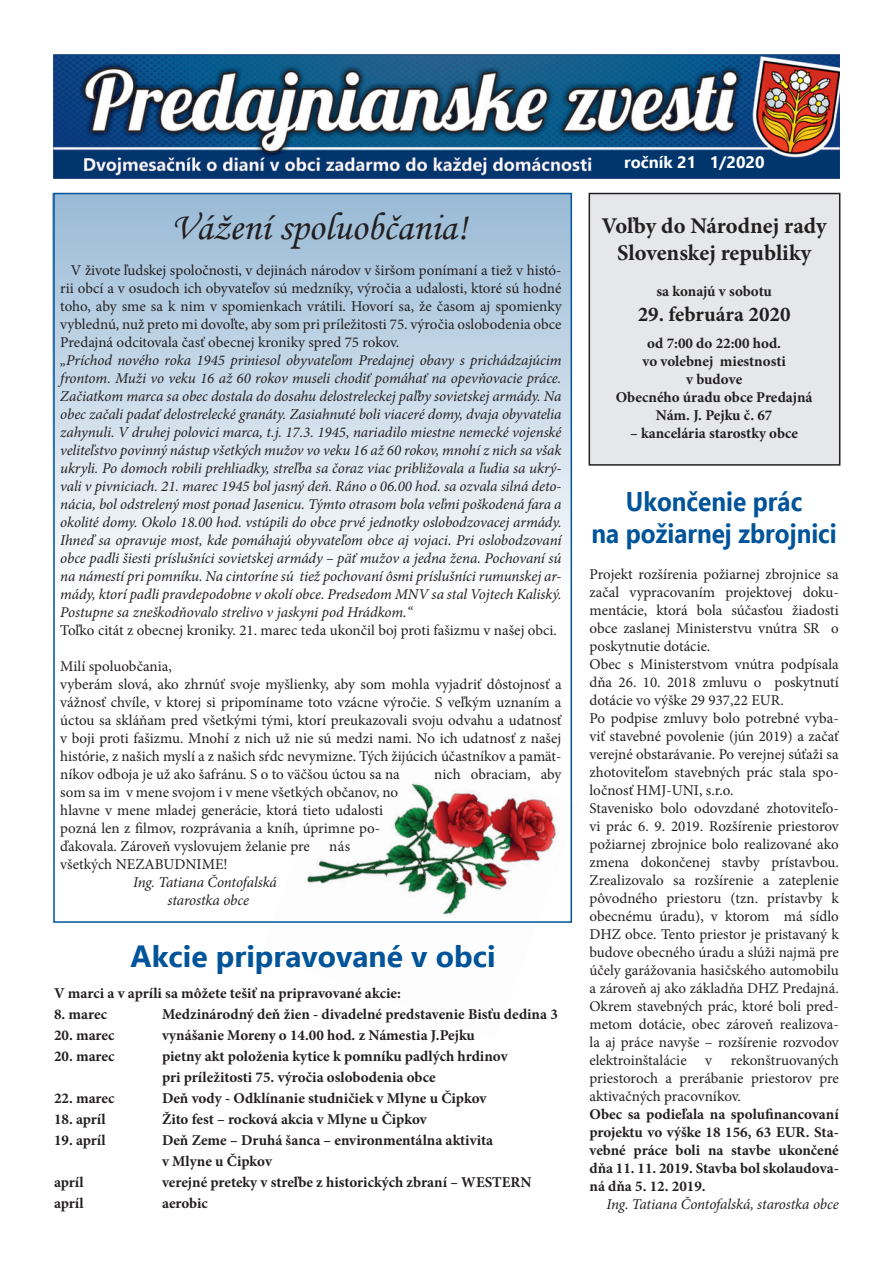
<style>
.page{position:relative;width:893px;height:1263px;background:#fff}
.page>*{position:absolute;margin:0;border:0;box-sizing:border-box;transform-origin:0 0}
.t1{font:39px "Monotype Corsiva";color:#231f20}
.t2{font:700 30px "Ebrima";color:#015499}
.t3{font:700 27px/32.4px "Ebrima";color:#015499;text-align:center;scale:.9 1}
.t4{font:700 22.5px/27px "Minion Pro";color:#231f20;text-align:center}
.t5{font:700 21px "Minion Pro";color:#231f20}
.t6{font:700 16.5px "Ebrima";color:#fff}
.t7{font:15px/18px "Minion Pro";color:#231f20}
.t8{font:italic 15px/18px "Minion Pro";letter-spacing:-.01em;color:#231f20;text-align:justify}
.t9{font:700 15px/18px "Minion Pro";color:#231f20}
</style>
<div class="page">
<div style="left:589px;top:194px;width:251px;height:271px;background:#e6e7e9"></div>
<div style="left:589px;top:193px;width:251px;height:273px;border:2px solid #231f20"></div>
<div style="left:52px;top:194px;width:519px;height:405px;background:linear-gradient(to bottom,#98bad6,#fdfdfe)"></div>
<img style="left:306px;top:720px;width:267px;height:203px">
<img style="left:53px;top:54px;width:787px;height:124px">
<h1 class="t1" style="left:171px;top:204px;width:298px">Vážení spoluobčania!</h1>
<p class="t7" style="left:60px;top:261px;width:503px;text-align:justify;text-indent:11px">V živote ľudskej spoločnosti, v dejinách národov v širšom ponímaní a tiež v histó&shy;rii obcí a v osudoch ich obyvateľov sú medzníky, výročia a udalosti, ktoré sú hodné toho, aby sme sa k nim v spomienkach vrátili. Hovorí sa, že časom aj spomienky vyblednú, nuž preto mi dovoľte, aby som pri príležitosti 75. výročia oslobodenia obce Predajná odcitovala časť obecnej kroniky spred 75 rokov.</p>
<p class="t8" style="left:60px;top:351px;width:503px">„Príchod nového roka 1945 priniesol obyvateľom Predajnej obavy s prichádzajúcim frontom. Muži vo veku 16 až 60 rokov museli chodiť pomáhať na opevňovacie práce.<br>Začiatkom marca sa obec dostala do dosahu delostreleckej paľby sovietskej armády. Na obec začali padať delostrelecké granáty. Zasiahnuté boli viaceré domy, dvaja obyvatelia zahynuli. V druhej polovici marca, t.j. 17.3. 1945, nariadilo miestne nemecké vojenské veliteľstvo povinný nástup všetkých mužov vo veku 16 až 60 rokov, mnohí z nich sa však ukryli. Po domoch robili prehliadky, streľba sa čoraz viac približovala a ľudia sa ukrý&shy;vali v pivniciach. 21. marec 1945 bol jasný deň. Ráno o 06.00 hod. sa ozvala silná deto&shy;nácia, bol odstrelený most ponad Jasenicu. Týmto otrasom bola veľmi poškodená fara a okolité domy. Okolo 18.00 hod. vstúpili do obce prvé jednotky oslobodzovacej armády.<br>Ihneď sa opravuje most, kde pomáhajú obyvateľom obce aj vojaci. Pri oslobodzovaní obce padli šiesti príslušníci sovietskej armády – päť mužov a jedna žena. Pochovaní sú na námestí pri pomníku. Na cintoríne sú tiež pochovaní ôsmi príslušníci rumunskej ar&shy;mády, ktorí padli pravdepodobne v okolí obce. Predsedom MNV sa stal Vojtech Kaliský.<br>Postupne sa zneškodňovalo strelivo v jaskyni pod Hrádkom.“</p>
<p class="t7" style="left:60px;top:621px;width:498px">Toľko citát z obecnej kroniky. 21. marec teda ukončil boj proti fašizmu v našej obci.</p>
<p class="t7" style="left:60px;top:657px;width:503px">Milí spoluobčania,<br>vyberám slová, ako zhrnúť svoje myšlienky, aby som mohla vyjadriť dôstojnosť a vážnosť chvíle, v ktorej si pripomíname toto vzácne výročie. S veľkým uznaním a úctou sa skláňam pred všetkými tými, ktorí preukazovali svoju odvahu a udatnosť v boji proti fašizmu. Mnohí z nich už nie sú medzi nami. No ich udatnosť z našej histórie, z našich myslí a z našich sŕdc nevymizne. Tých žijúcich účastníkov a pamät&shy;níkov odboja je už ako šafránu. S o to väčšou úctou sa na</p>
<p class="t7" style="left:434px;top:765px;width:129px">nich obraciam, aby</p>
<p class="t7" style="left:60px;top:783px;width:339px">som sa im v mene svojom i v mene všetkých občanov, no hlavne v mene mladej generácie, ktorá tieto udalosti pozná len z filmov, rozprávania a kníh, úprimne po&shy;ďakovala. Zároveň vyslovujem želanie pre</p>
<p class="t7" style="left:329px;top:837px;width:22px">nás</p>
<p class="t7" style="left:60px;top:855px;width:169px">všetkých NEZABUDNIME!</p>
<p class="t8" style="left:133px;top:873px;width:145px;text-align:center">Ing. Tatiana Čontofalská starostka obce</p>
<h2 class="t2" style="left:131px;top:934px;width:367px">Akcie pripravované v obci</h2>
<p class="t9" style="left:54px;top:983px;width:348px">V marci a v apríli sa môžete tešiť na pripravované akcie:</p>
<p class="t9" style="left:54px;top:1004px;width:55px">8. marec</p>
<p class="t9" style="left:162px;top:1004px;width:397px">Medzinárodný deň žien - divadelné predstavenie Bisťu dedina 3</p>
<p class="t9" style="left:54px;top:1025px;width:62px">20. marec</p>
<p class="t9" style="left:162px;top:1025px;width:314px">vynášanie Moreny o 14.00 hod. z Námestia J.Pejku</p>
<p class="t9" style="left:54px;top:1046px;width:62px">20. marec</p>
<p class="t9" style="left:162px;top:1045px;width:347px;line-height:21px">pietny akt položenia kytice k pomníku padlých hrdinov pri príležitosti 75. výročia oslobodenia obce</p>
<p class="t9" style="left:54px;top:1088px;width:62px">22. marec</p>
<p class="t9" style="left:162px;top:1088px;width:326px">Deň vody - Odklínanie studničiek v Mlyne u Čipkov</p>
<p class="t9" style="left:54px;top:1109px;width:53px">18. apríl</p>
<p class="t9" style="left:162px;top:1109px;width:266px">Žito fest – rocková akcia v Mlyne u Čipkov</p>
<p class="t9" style="left:54px;top:1130px;width:53px">19. apríl</p>
<p class="t9" style="left:162px;top:1129px;width:333px;line-height:21px">Deň Zeme – Druhá šanca – environmentálna aktivita v Mlyne u Čipkov</p>
<p class="t9" style="left:54px;top:1172px;width:31px">apríl</p>
<p class="t9" style="left:162px;top:1172px;width:371px">verejné preteky v streľbe z historických zbraní – WESTERN</p>
<p class="t9" style="left:54px;top:1193px;width:31px">apríl</p>
<p class="t9" style="left:162px;top:1193px;width:47px">aerobic</p>
<p class="t6" style="left:624px;top:150px;width:142px">ročník 21 1/2020</p>
<h3 class="t4" style="left:602px;top:212px;width:227px">Voľby do Národnej rady<br>Slovenskej republiky</h3>
<p class="t9" style="left:656px;top:282px;width:117px">sa konajú v sobotu</p>
<h3 class="t5" style="left:638px;top:300px;width:154px">29. februára 2020</h3>
<p class="t9" style="left:616px;top:334px;width:198px;text-align:center">od 7:00 do 22:00 hod.<br>vo volebnej miestnosti<br>v budove<br>Obecného úradu obce Predajná<br>Nám. J. Pejku č. 67</p>
<p class="t9" style="left:630px;top:424px;width:170px">– kancelária starostky obce</p>
<h3 class="t3" style="left:591px;top:486px;width:274px">Ukončenie prác<br>na požiarnej zbrojnici</h3>
<p class="t7" style="left:589px;top:565px;width:251px">Projekt rozšírenia požiarnej zbrojnice sa začal vypracovaním projektovej doku&shy;mentácie, ktorá bola súčasťou žiadosti obce zaslanej Ministerstvu vnútra SR o poskytnutie dotácie.<br>Obec s Ministerstvom vnútra podpísala dňa 26. 10. 2018 zmluvu o poskytnutí dotácie vo výške 29 937,22 EUR.<br>Po podpise zmluvy bolo potrebné vyba&shy;viť stavebné povolenie (jún 2019) a začať verejné obstarávanie. Po verejnej súťaži sa zhotoviteľom stavebných prác stala spo&shy;ločnosť HMJ-UNI, s.r.o.<br>Stavenisko bolo odovzdané zhotoviteľo&shy;vi prác 6. 9. 2019. Rozšírenie priestorov požiarnej zbrojnice bolo realizované ako zmena dokončenej stavby prístavbou.<br>Zrealizovalo sa rozšírenie a zateplenie pôvodného priestoru (tzn. prístavby k obecnému úradu), v ktorom má sídlo DHZ obce. Tento priestor je pristavaný k budove obecného úradu a slúži najmä pre účely garážovania hasičského automobilu a zároveň aj ako základňa DHZ Predajná.<br>Okrem stavebných prác, ktoré boli pred&shy;metom dotácie, obec zároveň realizova&shy;la aj práce navyše – rozšírenie rozvodov elektroinštalácie v rekonštruovaných priestoroch a prerábanie priestorov pre aktivačných pracovníkov.</p>
<p class="t9" style="left:589px;top:1105px;width:251px;text-align:justify">Obec sa podieľala na spolufinancovaní projektu vo výške 18 156, 63 EUR. Sta&shy;vebné práce boli na stavbe ukončené dňa 11. 11. 2019. Stavba bol skolaudova&shy;ná dňa 5. 12. 2019.</p>
<p class="t8" style="left:607px;top:1195px;width:234px">Ing. Tatiana Čontofalská, starostka obce</p>
</div>
